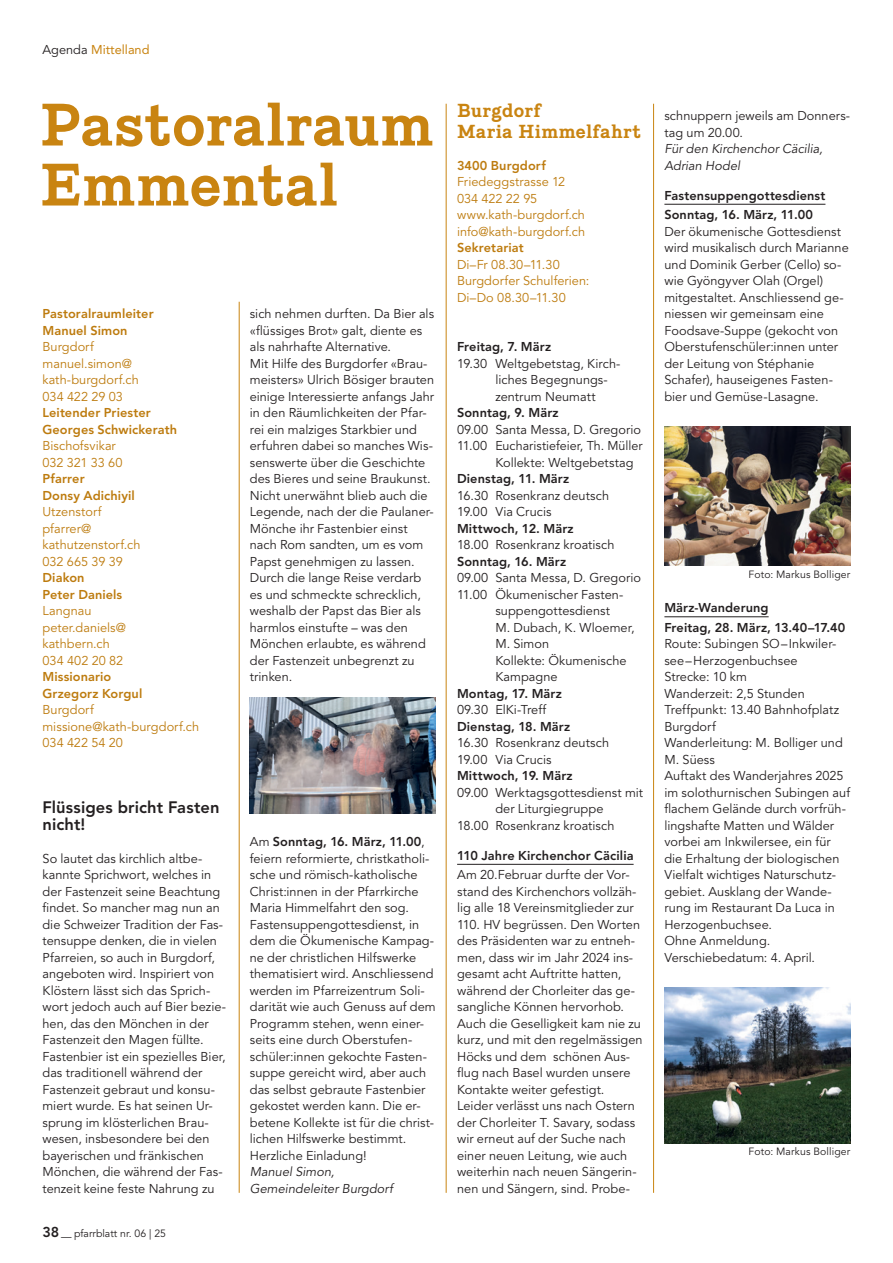
<style>
.page{position:relative;width:893px;height:1263px;background:#fff}
.page>*{position:absolute;margin:0;border:0;box-sizing:border-box;transform-origin:0 0}
.t1{font:700 57px/60px "Piek";letter-spacing:-.01em;color:#c98411}
.t2{font:700 18px/21px "Piek";letter-spacing:.015em;color:#c98411}
.t3{font:800 16.5px/16.5px "Avenir LT Std";letter-spacing:.005em;color:#231f20}
.t4{font:12.75px/16.5px "Avenir LT Std";letter-spacing:.005em;color:#231f20}
.t5{font:12.75px/16.5px "Avenir LT Std";letter-spacing:.005em;color:#bd7b0e}
.t6{font:800 12.75px/19.5px "Avenir LT Std";letter-spacing:.01em;color:#231f20}
.t7{font:800 12.75px/16.5px "Avenir LT Std";letter-spacing:.005em;color:#bd7b0e}
.t8{font:italic 12.75px/16.5px "Avenir LT Std";color:#231f20}
.t9{font:12.75px "Avenir LT Std";color:#c98411}
.t10{font:10.5px "Avenir LT Std";letter-spacing:.01em;color:#231f20}
.s1{color:#231f20}
.s2{font-weight:800;font-size:14.25px}
.s3{font-weight:800}
</style>
<div class="page">
<hr style="left:239px;top:302px;width:1px;height:891px;background:#c98411">
<hr style="left:653px;top:104px;width:1px;height:1089px;background:#c98411">
<hr style="left:446px;top:104px;width:1px;height:1089px;background:#c98411">
<hr style="left:664px;top:204px;width:161px;height:1px;background:#231f20">
<hr style="left:664px;top:616px;width:105px;height:1px;background:#231f20">
<img style="left:664px;top:427px;width:186px;height:139px">
<img style="left:664px;top:987px;width:186px;height:156px">
<hr style="left:457px;top:864px;width:177px;height:1px;background:#231f20">
<img style="left:250px;top:698px;width:186px;height:115px">
<p class="t9" style="left:43px;top:42px;width:108px"><span class="s1">Agenda</span> Mittelland</p>
<h1 class="t1" style="left:40px;top:96px;width:395px">Pastoralraum<br>Emmental</h1>
<h2 class="t2" style="left:457px;top:100px;width:186px">Burgdorf<br>Maria Himmelfahrt</h2>
<p class="t7" style="left:457px;top:157px;width:90px">3400 Burgdorf</p>
<p class="t5" style="left:457px;top:174px;width:130px">Friedeggstrasse 12<br>034 422 22 95 www.kath-burgdorf.ch info@kath-burgdorf.ch</p>
<p class="t7" style="left:457px;top:240px;width:68px">Sekretariat</p>
<p class="t5" style="left:457px;top:256px;width:134px">Di–Fr 08.30–11.30<br>Burgdorfer Schulferien:<br>Di–Do 08.30–11.30</p>
<p class="t7" style="left:43px;top:306px;width:113px">Pastoralraumleiter<br>Manuel Simon</p>
<p class="t5" style="left:43px;top:339px;width:98px">Burgdorf manuel.simon@ kath-burgdorf.ch<br>034 422 29 03</p>
<p class="t7" style="left:43px;top:405px;width:136px">Leitender Priester<br>Georges Schwickerath</p>
<p class="t5" style="left:43px;top:438px;width:82px">Bischofsvikar<br>032 321 33 60</p>
<p class="t7" style="left:43px;top:471px;width:94px">Pfarrer<br>Donsy Adichiyil</p>
<p class="t5" style="left:43px;top:504px;width:100px">Utzenstorf pfarrer@ kathutzenstorf.ch<br>032 665 39 39</p>
<p class="t7" style="left:43px;top:570px;width:81px">Diakon<br>Peter Daniels</p>
<p class="t5" style="left:43px;top:603px;width:85px">Langnau peter.daniels@ kathbern.ch<br>034 402 20 82</p>
<p class="t7" style="left:43px;top:669px;width:101px">Missionario<br>Grzegorz Korgul</p>
<p class="t5" style="left:43px;top:702px;width:158px">Burgdorf missione@kath-burgdorf.ch<br>034 422 54 20</p>
<p class="t3" style="left:43px;top:799px;width:178px">Flüssiges bricht Fasten nicht!</p>
<p class="t4" style="left:43px;top:850px;width:185px">So lautet das kirchlich altbe&shy;kannte Sprichwort, welches in der Fastenzeit seine Beachtung findet. So mancher mag nun an die Schweizer Tradition der Fas&shy;tensuppe denken, die in vielen<br>Pfarreien, so auch in Burgdorf, angeboten wird. Inspiriert von<br>Klöstern lässt sich das Sprich&shy;wort jedoch auch auf Bier bezie&shy;hen, das den Mönchen in der<br>Fastenzeit den Magen füllte.<br>Fastenbier ist ein spezielles Bier, das traditionell während der<br>Fastenzeit gebraut und konsu&shy;miert wurde. Es hat seinen Ur&shy;sprung im klösterlichen Brau&shy;wesen, insbesondere bei den bayerischen und fränkischen<br>Mönchen, die während der Fas&shy;tenzeit keine feste Nahrung zu</p>
<p class="t10" style="left:43px;top:1228px;width:125px"><span class="s2">38</span> — pfarrblatt nr. 06 | 25</p>
<p class="t4" style="left:250px;top:306px;width:186px">sich nehmen durften. Da Bier als «flüssiges Brot» galt, diente es als nahrhafte Alternative.<br>Mit Hilfe des Burgdorfer «Brau&shy;meisters» Ulrich Bösiger brauten einige Interessierte anfangs Jahr in den Räumlichkeiten der Pfar&shy;rei ein malziges Starkbier und erfuhren dabei so manches Wis&shy;senswerte über die Geschichte des Bieres und seine Braukunst.<br>Nicht unerwähnt blieb auch die<br>Legende, nach der die Paulaner-<br>Mönche ihr Fastenbier einst nach Rom sandten, um es vom<br>Papst genehmigen zu lassen.<br>Durch die lange Reise verdarb es und schmeckte schrecklich, weshalb der Papst das Bier als harmlos einstufte – was den<br>Mönchen erlaubte, es während der Fastenzeit unbegrenzt zu trinken.</p>
<p class="t4" style="left:250px;top:834px;width:187px">Am <span class="s3">Sonntag, 16. März, 11.00</span>, feiern reformierte, christkatholi&shy;sche und römisch-katholische<br>Christ:innen in der Pfarrkirche<br>Maria Himmelfahrt den sog.<br>Fastensuppengottesdienst, in dem die Ökumenische Kampag&shy;ne der christlichen Hilfswerke thematisiert wird. Anschliessend werden im Pfarreizentrum Soli&shy;darität wie auch Genuss auf dem<br>Programm stehen, wenn einer&shy;seits eine durch Oberstufen&shy;schüler:innen gekochte Fasten&shy;suppe gereicht wird, aber auch das selbst gebraute Fastenbier gekostet werden kann. Die er&shy;betene Kollekte ist für die christ&shy;lichen Hilfswerke bestimmt.<br>Herzliche Einladung!</p>
<p class="t8" style="left:250px;top:1164px;width:145px">Manuel Simon,<br>Gemeindeleiter Burgdorf</p>
<p class="t6" style="left:457px;top:337px;width:96px">Freitag, 7. März</p>
<p class="t4" style="left:495px;top:355px;width:127px;text-indent:-38px">19.30 Weltgebetstag, Kirch&shy;liches Begegnungs&shy;zentrum Neumatt</p>
<p class="t6" style="left:457px;top:403px;width:103px">Sonntag, 9. März</p>
<p class="t4" style="left:457px;top:421px;width:185px">09.00 Santa Messa, D. Gregorio</p>
<p class="t4" style="left:457px;top:438px;width:187px">11.00 Eucharistiefeier, Th. Müller</p>
<p class="t4" style="left:495px;top:454px;width:140px">Kollekte: Weltgebetstag</p>
<p class="t6" style="left:457px;top:469px;width:114px">Dienstag, 11. März</p>
<p class="t4" style="left:457px;top:487px;width:154px">16.30 Rosenkranz deutsch<br>19.00 Via Crucis</p>
<p class="t6" style="left:457px;top:519px;width:118px">Mittwoch, 12. März</p>
<p class="t4" style="left:457px;top:537px;width:159px">18.00 Rosenkranz kroatisch</p>
<p class="t6" style="left:457px;top:552px;width:111px">Sonntag, 16. März</p>
<p class="t4" style="left:457px;top:570px;width:185px">09.00 Santa Messa, D. Gregorio</p>
<p class="t4" style="left:457px;top:586px;width:168px">11.00 Ökumenischer Fasten-</p>
<p class="t4" style="left:495px;top:603px;width:116px">suppengottesdienst</p>
<p class="t4" style="left:495px;top:619px;width:141px">M. Dubach, K. Wloemer,</p>
<p class="t4" style="left:495px;top:636px;width:55px">M. Simon</p>
<p class="t4" style="left:495px;top:652px;width:133px">Kollekte: Ökumenische</p>
<p class="t4" style="left:495px;top:669px;width:64px">Kampagne</p>
<p class="t6" style="left:457px;top:684px;width:106px">Montag, 17. März</p>
<p class="t4" style="left:457px;top:702px;width:91px">09.30 ElKi-Treff</p>
<p class="t6" style="left:457px;top:717px;width:115px">Dienstag, 18. März</p>
<p class="t4" style="left:457px;top:735px;width:154px">16.30 Rosenkranz deutsch<br>19.00 Via Crucis</p>
<p class="t6" style="left:457px;top:766px;width:117px">Mittwoch, 19. März</p>
<p class="t4" style="left:457px;top:784px;width:188px">09.00 Werktagsgottesdienst mit</p>
<p class="t4" style="left:495px;top:801px;width:110px">der Liturgiegruppe</p>
<p class="t4" style="left:457px;top:817px;width:159px">18.00 Rosenkranz kroatisch</p>
<p class="t6" style="left:457px;top:846px;width:178px">110 Jahre Kirchenchor Cäcilia</p>
<p class="t4" style="left:457px;top:867px;width:187px">Am 20.Februar durfte der Vor&shy;stand des Kirchenchors vollzäh&shy;lig alle 18 Vereinsmitglieder zur<br>110. HV begrüssen. Den Worten des Präsidenten war zu entneh&shy;men, dass wir im Jahr 2024 ins&shy;gesamt acht Auftritte hatten, während der Chorleiter das ge&shy;sangliche Können hervorhob.<br>Auch die Geselligkeit kam nie zu kurz, und mit den regelmässigen<br>Höcks und dem schönen Aus&shy;flug nach Basel wurden unsere<br>Kontakte weiter gefestigt.<br>Leider verlässt uns nach Ostern der Chorleiter T. Savary, sodass wir erneut auf der Suche nach einer neuen Leitung, wie auch weiterhin nach neuen Sängerin&shy;nen und Sängern, sind. Probe-</p>
<p class="t4" style="left:664px;top:108px;width:187px">schnuppern jeweils am Donners&shy;tag um 20.00.</p>
<p class="t8" style="left:664px;top:141px;width:160px">Für den Kirchenchor Cäcilia,<br>Adrian Hodel</p>
<p class="t6" style="left:664px;top:186px;width:163px">Fastensuppengottesdienst<br>Sonntag, 16. März, 11.00</p>
<p class="t4" style="left:664px;top:223px;width:186px">Der ökumenische Gottesdienst wird musikalisch durch Marianne und Dominik Gerber (Cello) so&shy;wie Gyöngyver Olah (Orgel) mitgestaltet. Anschliessend ge&shy;niessen wir gemeinsam eine<br>Foodsave-Suppe (gekocht von<br>Oberstufenschüler:innen unter der Leitung von Stéphanie<br>Schafer), hauseigenes Fasten&shy;bier und Gemüse-Lasagne.</p>
<p class="t10" style="left:749px;top:568px;width:103px">Foto: Markus Bolliger</p>
<p class="t6" style="left:664px;top:598px;width:182px">März-Wanderung<br>Freitag, 28. März, 13.40–17.40</p>
<p class="t4" style="left:664px;top:636px;width:187px">Route: Subingen SO – Inkwiler&shy;see – Herzogenbuchsee<br>Strecke: 10 km<br>Wanderzeit: 2,5 Stunden<br>Treffpunkt: 13.40 Bahnhofplatz<br>Burgdorf<br>Wanderleitung: M. Bolliger und<br>M. Süess<br>Auftakt des Wanderjahres 2025 im solothurnischen Subingen auf flachem Gelände durch vorfrüh&shy;lingshafte Matten und Wälder vorbei am Inkwilersee, ein für die Erhaltung der biologischen<br>Vielfalt wichtiges Naturschutz&shy;gebiet. Ausklang der Wande&shy;rung im Restaurant Da Luca in<br>Herzogenbuchsee.<br>Ohne Anmeldung.<br>Verschiebedatum: 4. April.</p>
<p class="t10" style="left:749px;top:1146px;width:103px">Foto: Markus Bolliger</p>
</div>
